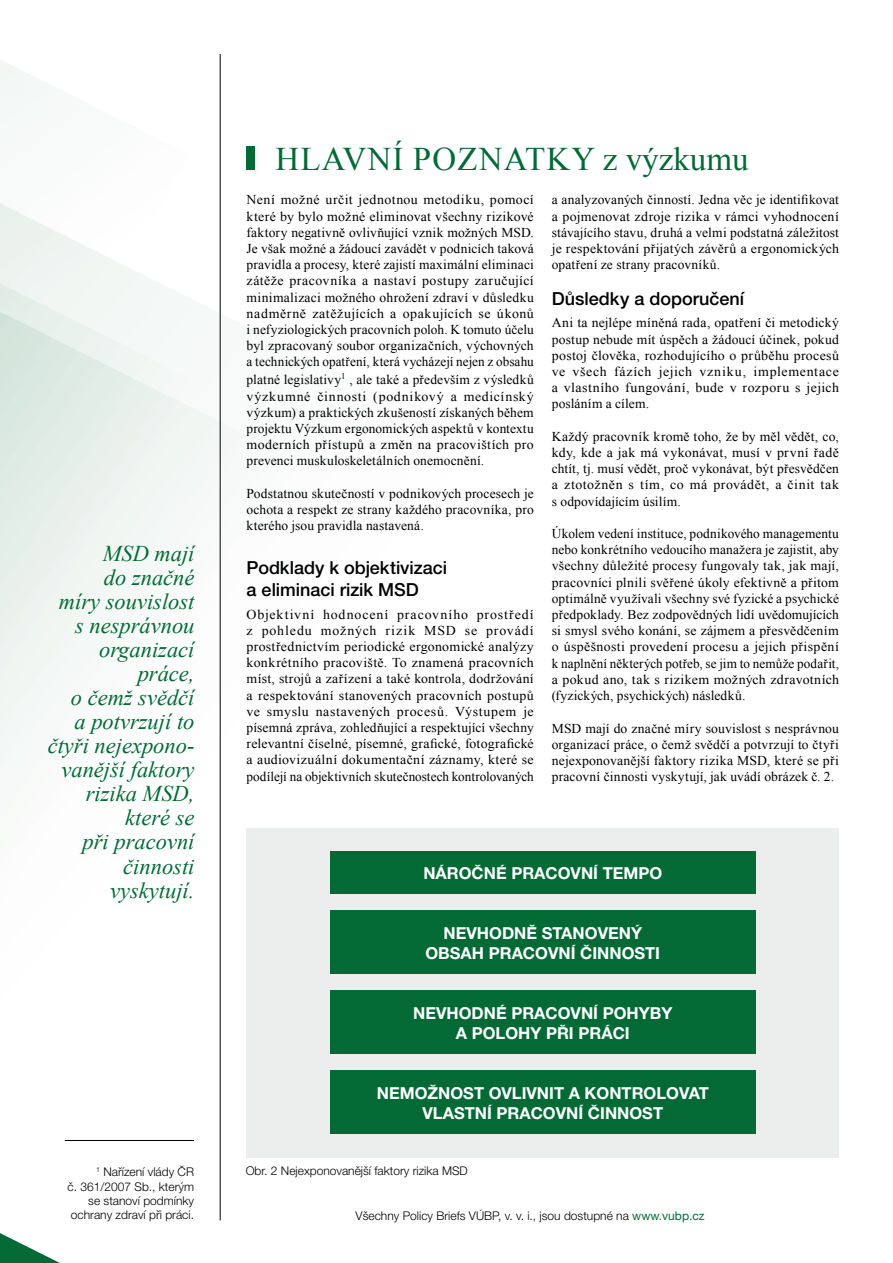
<style>
.page{position:relative;width:893px;height:1263px;background:#fff}
.page>*{position:absolute;margin:0;border:0;box-sizing:border-box;transform-origin:0 0}
.t1{font:33px "Times New Roman";letter-spacing:.035em;color:#036a36}
.t2{font:italic 22.5px/24px "Times New Roman";color:#036a36;text-align:right}
.t3{font:500 18px/21.6px "Helvetica Neue CE";color:#000}
.t4{font:700 16.5px/19.8px "Helvetica Neue CE";letter-spacing:.11em;color:#fff;text-align:center}
.t5{font:700 16.5px/19.8px "Helvetica Neue CE";letter-spacing:.085em;color:#fff;text-align:center}
.t6{font:700 16.5px/19.8px "Helvetica Neue CE";color:#fff;text-align:center}
.t7{font:13.5px/16.2px "Times New Roman";letter-spacing:.02em;color:#000;text-align:justify}
.t8{font:13.5px/16.2px "Times New Roman";letter-spacing:.07em;color:#000}
.t9{font:300 12px/14.4px "Helvetica Neue CE";color:#000;text-align:right}
.s1{font-weight:400;color:#036a36}
</style>
<div class="page">
<svg style="left:0;top:70px;width:247px;height:1041px"></svg>
<svg style="left:0;top:1233px;width:60px;height:30px"></svg>
<div style="left:244px;top:145px;width:18px;height:32px;background:#000;opacity:.05"></div>
<div style="left:246px;top:147px;width:8px;height:23px;background:#036a36"></div>
<div style="left:247px;top:828px;width:592px;height:330px;background:#eceded"></div>
<div style="left:330px;top:852px;width:425px;height:42px;background:#036a36"></div>
<div style="left:330px;top:910px;width:425px;height:64px;background:#036a36"></div>
<div style="left:330px;top:990px;width:425px;height:64px;background:#036a36"></div>
<div style="left:330px;top:1070px;width:425px;height:64px;background:#036a36"></div>
<hr style="left:65px;top:1140px;width:129px;height:1px;background:#000">
<h2 class="t2" style="left:48px;top:541px;width:148px">MSD mají<br>do značné<br>míry souvislost s nesprávnou organizací práce,<br>o čemž svědčí<br>a potvrzují to čtyři nejexpono&shy;vanější faktory rizika MSD, které se<br>při pracovní činnosti vyskytují.</h2>
<p class="t9" style="left:68px;top:1165px;width:128px"><sup>1</sup> Nařízení vlády ČR<br>č. 361/2007 Sb., kterým se stanoví podmínky ochrany zdraví při práci.</p>
<h1 class="t1" style="left:254px;top:136px;width:496px">H lavní p oznat ky z výzkumu</h1>
<p class="t7" style="left:247px;top:191px;width:289px">Není možné určit jednotnou metodiku, pomocí které by bylo možné eliminovat všechny rizikové faktory negativně ovlivňující vznik možných MSD.<br>Je však možné a žádoucí zavádět v podnicích taková pravidla a procesy, které zajistí maximální eliminaci zátěže pracovníka a nastaví postupy zaručující minimalizaci možného ohrožení zdraví v důsledku nadměrně zatěžujících a opakujících se úkonů i nefyziologických pracovních poloh. K tomuto účelu byl zpracovaný soubor organizačních, výchovných a technických opatření, která vycházejí nejen z obsahu</p>
<p class="t7" style="left:247px;top:371px;width:289px">platné legislativy<sup>1</sup> , ale také a především z výsledků výzkumné činnosti (podnikový a medicínský výzkum) a praktických zkušeností získaných během projektu Výzkum ergonomických aspektů v kontextu moderních přístupů a změn na pracovištích pro prevenci muskuloskeletálních onemocnění.</p>
<p class="t7" style="left:247px;top:485px;width:289px">Podstatnou skutečností v podnikových procesech je ochota a respekt ze strany každého pracovníka, pro kterého jsou pravidla nastavená.</p>
<h3 class="t3" style="left:247px;top:558px;width:202px">Podklady k objektivizaci a eliminaci rizik MSD</h3>
<p class="t8" style="left:247px;top:605px;width:289px">Objektivní hodnocení pracovního prostředí z pohledu možných rizik MS</p>
<p class="t7" style="left:247px;top:622px;width:289px;text-indent:199px">D se provádí prostřednictvím periodické ergonomické analýzy konkrétního pracoviště. To znamená pracovních míst, strojů a zařízení a také kontrola, dodržování a respektování stanovených pracovních postupů ve smyslu nastavených procesů. Výstupem je písemná zpráva, zohledňující a respektující všechny relevantní číselné, písemné, grafické, fotografické a audiovizuální dokumentační záznamy, které se podílejí na objektivních skutečnostech kontrolovaných</p>
<p class="t7" style="left:552px;top:191px;width:289px">a analyzovaných činností. Jedna věc je identifikovat a pojmenovat zdroje rizika v rámci vyhodnocení stávajícího stavu, druhá a velmi podstatná záležitost je respektování přijatých závěrů a ergonomických opatření ze strany pracovníků.</p>
<h3 class="t3" style="left:552px;top:288px;width:194px">Důsledky a doporučení</h3>
<p class="t7" style="left:552px;top:314px;width:289px">Ani ta nejlépe míněná rada, opatření či metodický postup nebude mít úspěch a žádoucí účinek, pokud postoj člověka, rozhodujícího o průběhu procesů ve všech fázích jejich vzniku, implementace a vlastního fungování, bude v rozporu s jejich posláním a cílem.</p>
<p class="t7" style="left:552px;top:428px;width:289px">Každý pracovník kromě toho, že by měl vědět, co, kdy, kde a jak má vykonávat, musí v první řadě chtít, tj. musí vědět, proč vykonávat, být přesvědčen a ztotožněn s tím, co má provádět, a činit tak s odpovídajícím úsilím.</p>
<p class="t7" style="left:552px;top:525px;width:289px">Úkolem vedení instituce, podnikového managementu nebo konkrétního vedoucího manažera je zajistit, aby všechny důležité procesy fungovaly tak, jak mají, pracovníci plnili svěřené úkoly efektivně a přitom optimálně využívali všechny své fyzické a psychické předpoklady. Bez zodpovědných lidí uvědomujících si smysl svého konání, se zájmem a přesvědčením o úspěšnosti provedení procesu a jejich přispění k naplnění některých potřeb, se jim to nemůže podařit, a pokud ano, tak s rizikem možných zdravotních (fyzických, psychických) následků.</p>
<p class="t7" style="left:552px;top:719px;width:289px">MSD mají do značné míry souvislost s nesprávnou organizací práce, o čemž svědčí a potvrzují to čtyři nejexponovanější faktory rizika MSD, které se při pracovní činnosti vyskytují, jak uvádí obrázek č. 2.</p>
<p class="t4" style="left:423px;top:864px;width:240px">NÁROČNÉ PRACOVNÍ TEMPO</p>
<p class="t4" style="left:425px;top:923px;width:236px">NEVHODNĚ STANOVENÝ<br>OBSAH PRACOVNÍ ČINNOSTI</p>
<p class="t6" style="left:413px;top:1003px;width:261px">NEVHODNÉ PRACOVNÍ POHYBY<br>A POLOHY PŘI PRÁCI</p>
<p class="t5" style="left:377px;top:1083px;width:334px">NEMOŽNOST OVLIVNIT A KONTROLOVAT<br>VLASTNÍ PRACOVNÍ ČINNOST</p>
<p class="t9" style="left:246px;top:1163px;width:224px">Obr. 2 Nejexponovanější faktory rizika MSD</p>
<p class="t9" style="left:356px;top:1209px;width:351px">Všechny Policy Briefs VÚBP, v. v. i., jsou dostupné na <span class="s1">www.vubp.cz</span></p>
</div>
